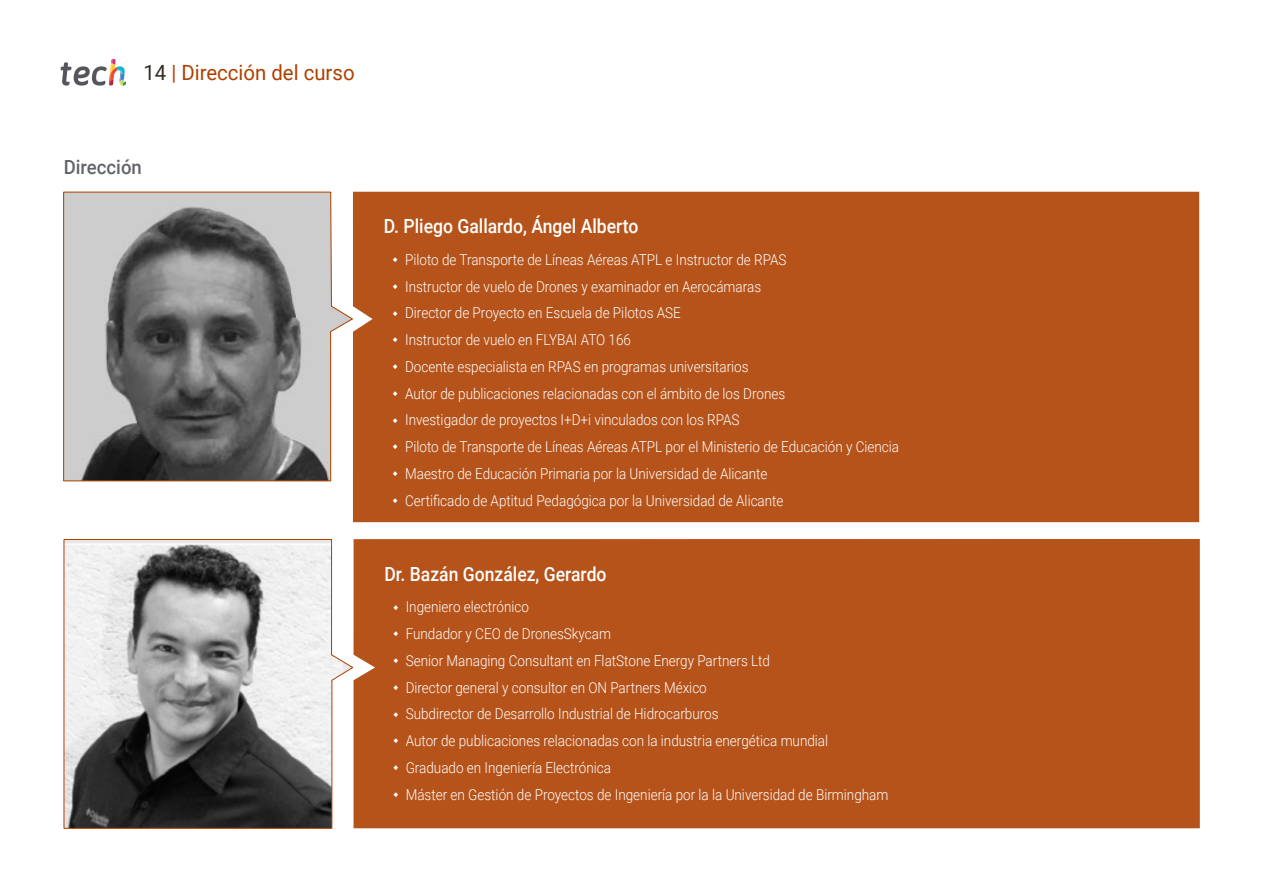
<style>
.page{position:relative;width:1263px;height:893px;background:#fff}
.page>*{position:absolute;margin:0;border:0;box-sizing:border-box;transform-origin:0 0}
.t1{font:21px "Roboto";color:#ae4000}
.t2{font:500 19.5px "Roboto";color:#fff;scale:.9 1}
.t3{font:500 19.5px "Roboto";color:#61646a;scale:.95 1}
.t4{font:300 15px/26.7px "Roboto";color:#fff;scale:.9 1}
.s1{color:#312e20}
</style>
<div class="page">
<svg style="left:61px;top:59px;width:65px;height:27px"></svg>
<div style="left:353px;top:192px;width:846px;height:330px;background:#b6531a"></div>
<div style="left:354px;top:539px;width:846px;height:289px;background:#b6531a"></div>
<svg style="left:63px;top:192px;width:290px;height:289px;background:#918e8b"></svg>
<svg style="left:64px;top:539px;width:289px;height:290px"></svg>
<svg style="left:393px;top:257px;width:5px;height:5px"></svg>
<svg style="left:393px;top:284px;width:5px;height:5px"></svg>
<svg style="left:393px;top:311px;width:5px;height:5px"></svg>
<svg style="left:393px;top:337px;width:5px;height:6px"></svg>
<svg style="left:393px;top:364px;width:5px;height:5px"></svg>
<svg style="left:393px;top:391px;width:5px;height:5px"></svg>
<svg style="left:393px;top:418px;width:5px;height:5px"></svg>
<svg style="left:393px;top:445px;width:5px;height:5px"></svg>
<svg style="left:393px;top:471px;width:5px;height:5px"></svg>
<svg style="left:393px;top:498px;width:5px;height:5px"></svg>
<svg style="left:394px;top:605px;width:4px;height:5px"></svg>
<svg style="left:394px;top:631px;width:4px;height:5px"></svg>
<svg style="left:394px;top:658px;width:4px;height:5px"></svg>
<svg style="left:394px;top:685px;width:4px;height:5px"></svg>
<svg style="left:394px;top:712px;width:4px;height:5px"></svg>
<svg style="left:394px;top:738px;width:4px;height:5px"></svg>
<svg style="left:394px;top:765px;width:4px;height:5px"></svg>
<svg style="left:394px;top:792px;width:4px;height:5px"></svg>
<h1 class="t1" style="left:144px;top:57px;width:213px"><span class="s1">14</span> | Dirección del curso</h1>
<h2 class="t3" style="left:64px;top:154px;width:84px">Dirección</h2>
<h2 class="t2" style="left:384px;top:213px;width:284px">D. Pliego Gallardo, Ángel Alberto</h2>
<p class="t4" style="left:405px;top:246px;width:550px">Piloto de Transporte de Líneas Aéreas ATPL e Instructor de RPAS<br>Instructor de vuelo de Drones y examinador en Aerocámaras<br>Director de Proyecto en Escuela de Pilotos ASE<br>Instructor de vuelo en FLYBAI ATO 166<br>Docente especialista en RPAS en programas universitarios<br>Autor de publicaciones relacionadas con el ámbito de los Drones<br>Investigador de proyectos I+D+i vinculados con los RPAS<br>Piloto de Transporte de Líneas Aéreas ATPL por el Ministerio de Educación y Ciencia Maestro de Educación Primaria por la Universidad de Alicante<br>Certificado de Aptitud Pedagógica por la Universidad de Alicante</p>
<h2 class="t2" style="left:384px;top:560px;width:248px">Dr. Bazán González, Gerardo</h2>
<p class="t4" style="left:406px;top:593px;width:538px">Ingeniero electrónico<br>Fundador y CEO de DronesSkycam<br>Senior Managing Consultant en FlatStone Energy Partners Ltd<br>Director general y consultor en ON Partners México<br>Subdirector de Desarrollo Industrial de Hidrocarburos<br>Autor de publicaciones relacionadas con la industria energética mundial Graduado en Ingeniería Electrónica<br>Máster en Gestión de Proyectos de Ingeniería por la la Universidad de Birmingham</p>
</div>
